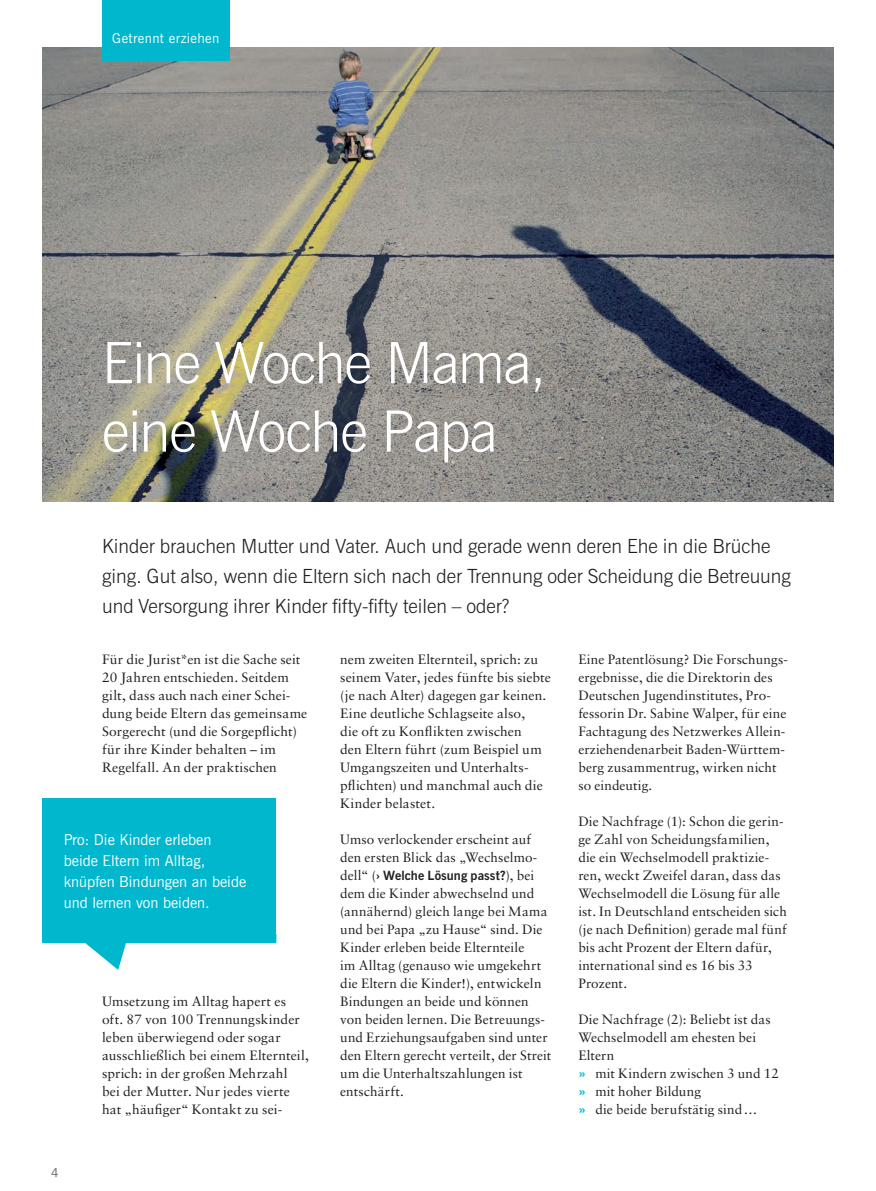
<style>
.page{position:relative;width:876px;height:1191px;background:#fff}
.page>*{position:absolute;margin:0;border:0;box-sizing:border-box;transform-origin:0 0}
.t1{font:300 57px/68.4px "News Gothic BT";letter-spacing:-.03em;color:#fff}
.t2{font:300 19.5px/30px "News Gothic BT";color:#231f20}
.t3{font:15px/21px "News Gothic BT";color:#fff}
.t4{font:13.5px/18px "Sabon";letter-spacing:.01em;color:#231f20}
.t5{font:13.5px "News Gothic BT";letter-spacing:.03em;color:#fff}
.t6{font:700 12.75px "News Gothic BT";letter-spacing:.005em;color:#231f20}
.t7{font:600 12.3px "News Gothic BT";color:#76787b}
.s1{font-family:"News Gothic BT";font-weight:700;color:#00b7ce}
.s2{font-family:"Sabon";font-weight:400;font-size:13.5px}
</style>
<div class="page">
<img style="left:43px;top:47px;width:790px;height:455px">
<div style="left:43px;top:799px;width:233px;height:144px;background:#00b7ce"></div>
<svg style="left:85px;top:943px;width:41px;height:27px"></svg>
<div style="left:102px;top:0;width:128px;height:61px;background:#00b7ce"></div>
<p class="t5" style="left:112px;top:30px;width:109px">Getrennt erziehen</p>
<h1 class="t1" style="left:102px;top:328px;width:446px">Eine Woche Mama, eine Woche Papa</h1>
<h2 class="t2" style="left:102px;top:530px;width:690px">Kinder brauchen Mutter und Vater. Auch und gerade wenn deren Ehe in die Brüche ging. Gut also, wenn die Eltern sich nach der Trennung oder Scheidung die Betreuung und Versorgung ihrer Kinder fifty-fifty teilen – oder?</h2>
<p class="t4" style="left:102px;top:650px;width:207px">Für die Jurist*en ist die Sache seit<br>20 Jahren entschieden. Seitdem gilt, dass auch nach einer Schei&shy;dung beide Eltern das gemeinsame<br>Sorgerecht (und die Sorgepflicht) für ihre Kinder behalten – im<br>Regelfall. An der praktischen</p>
<p class="t4" style="left:578px;top:650px;width:211px">Eine Patentlösung? Die Forschungs&shy;ergebnisse, die die Direktorin des<br>Deutschen Jugendinstitutes, Pro&shy;fessorin Dr. Sabine Walper, für eine<br>Fachtagung des Netzwerkes Allein&shy;erziehendenarbeit Baden-Württem&shy;berg zusammentrug, wirken nicht so eindeutig.</p>
<p class="t4" style="left:578px;top:812px;width:210px">Die Nachfrage (1): Schon die gerin&shy;ge Zahl von Scheidungsfamilien, die ein Wechselmodell praktizie&shy;ren, weckt Zweifel daran, dass das<br>Wechselmodell die Lösung für alle ist. In Deutschland entscheiden sich (je nach Definition) gerade mal fünf bis acht Prozent der Eltern dafür, international sind es 16 bis 33<br>Prozent.</p>
<p class="t4" style="left:578px;top:1010px;width:202px">Die Nachfrage (2): Beliebt ist das<br>Wechselmodell am ehesten bei<br>Eltern<br><span class="s1">»</span> mit Kindern zwischen 3 und 12 <span class="s1">»</span> mit hoher Bildung<br><span class="s1">»</span> die beide berufstätig sind…</p>
<p class="t4" style="left:340px;top:650px;width:212px">nem zweiten Elternteil, sprich: zu seinem Vater, jedes fünfte bis siebte (je nach Alter) dagegen gar keinen.<br>Eine deutliche Schlagseite also,<br>die oft zu Konflikten zwischen<br>den Eltern führt (zum Beispiel um<br>Umgangszeiten und Unterhalts&shy;pflichten) und manchmal auch die<br>Kinder belastet.</p>
<p class="t4" style="left:340px;top:830px;width:199px">Umso verlockender erscheint auf den ersten Blick das „Wechselmo-</p>
<p class="t6" style="left:340px;top:867px;width:196px"><span class="s2">dell“ (</span>› Welche Lösung passt?<span class="s2">), bei</span></p>
<p class="t4" style="left:340px;top:884px;width:213px">dem die Kinder abwechselnd und (annähernd) gleich lange bei Mama und bei Papa „zu Hause“ sind. Die<br>Kinder erleben beide Elternteile<br>im Alltag (genauso wie umgekehrt die Eltern die Kinder!), entwickeln<br>Bindungen an beide und können von beiden lernen. Die Betreuungs&shy;und Erziehungsaufgaben sind unter den Eltern gerecht verteilt, der Streit um die Unterhaltszahlungen ist entschärft.</p>
<p class="t3" style="left:64px;top:829px;width:184px">Pro: Die Kinder erleben beide Eltern im Alltag, knüpfen Bindungen an beide und lernen von beiden.</p>
<p class="t4" style="left:102px;top:992px;width:208px">Umsetzung im Alltag hapert es oft. 87 von 100 Trennungskinder leben überwiegend oder sogar ausschließlich bei einem Elternteil, sprich: in der großen Mehrzahl bei der Mutter. Nur jedes vierte hat „häufiger“ Kontakt zu sei-</p>
<p class="t7" style="left:51px;top:1165px;width:9px">4</p>
</div>
